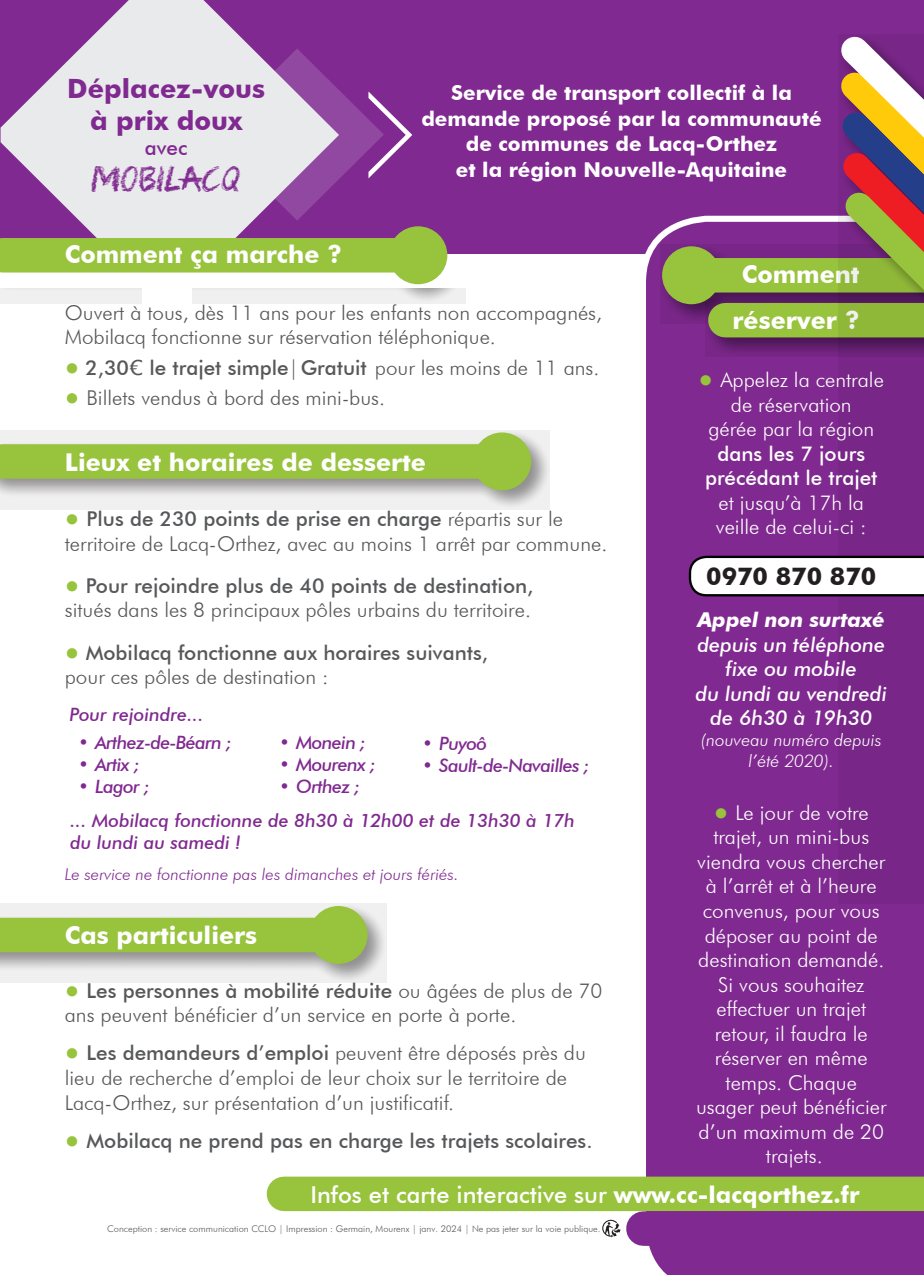
<style>
.page{position:relative;width:924px;height:1275px;background:#fff}
.page>*{position:absolute;margin:0;border:0;box-sizing:border-box;transform-origin:0 0}
.t1{font:36.8px "Colored Crayons";letter-spacing:.01em;color:#802990}
.t2{font:700 26.6px/31.8px "Futura BT";color:#802990;text-align:center}
.t3{font:700 24.6px/45.2px "Futura BT";color:#fff;text-align:center}
.t4{font:700 24.6px "Futura BT";color:#231f20}
.t5{font:500 23.2px "Futura BT";color:#fff}
.t6{font:300 20.4px/24.6px "Futura BT";color:#57585a}
.t7{font:300 20.4px/24.6px "Futura BT";color:#fff;text-align:center}
.t8{font:500 20.4px/24.6px "Futura BT";color:#57585a}
.t9{font:700 20.4px/25.6px "Futura BT";color:#fff;text-align:center}
.t10{font:italic 500 20.4px/24.6px "Futura BT";color:#fff;text-align:center}
.t11{font:500 20.4px/24.6px "Futura BT";color:#fff;text-align:center}
.t12{font:italic 700 20.4px "Futura BT";color:#fff}
.t13{font:500 20.4px "Futura BT";color:#802990}
.t14{font:italic 500 18.4px/22px "Futura BT";color:#802990}
.t15{font:italic 500 18.4px "Futura BT";letter-spacing:-.035em;color:#802990}
.t16{font:italic 300 17.4px/20.8px "Futura BT";color:#fff;text-align:center}
.t17{font:italic 300 16.4px "Futura BT";color:#802990}
.t18{font:300 9.2px "Futura BT";color:#57585a}
.s1{font-family:"Verdana";font-weight:700;color:#98c33c}
.s2{font-family:"Verdana";font-weight:400}
.s3{font-weight:300}
.s4{font-weight:500}
.s5{font-weight:700}
</style>
<div class="page">
<svg style="left:0;top:224px;width:466px;height:79px;fill:#f1f0f0"></svg>
<div style="left:1px;top:0;width:922px;height:274px;background:#802990"></div>
<svg style="left:1px;top:0;width:338px;height:304px;fill:#e9eaeb"></svg>
<div style="left:1px;top:254px;width:922px;height:34px;background:#fff"></div>
<div style="left:639px;top:216px;width:284px;height:1059px;background:#802990"></div>
<div style="left:142px;top:287px;width:50px;height:20px;background:#fff"></div>
<div style="left:2px;top:238px;width:407px;height:34px;background:#98c33c"></div>
<div style="left:389px;top:226px;width:58px;height:58px;background:#98c33c;border-radius:50%"></div>
<svg style="left:0;top:430px;width:550px;height:79px;fill:#f0f0f0"></svg>
<div style="left:2px;top:444px;width:489px;height:35px;background:#98c33c"></div>
<div style="left:472px;top:432px;width:59px;height:58px;background:#98c33c;border-radius:50%"></div>
<svg style="left:659px;top:244px;width:157px;height:79px;fill:#782687"></svg>
<div style="left:699px;top:258px;width:224px;height:34px;background:#98c33c"></div>
<div style="left:661px;top:246px;width:59px;height:58px;background:#98c33c;border-radius:50%"></div>
<svg style="left:705px;top:300px;width:111px;height:57px;background:#6b3868"></svg>
<div style="left:725px;top:303px;width:198px;height:34px;background:#98c33c"></div>
<svg style="left:0;top:903px;width:386px;height:80px;fill:#f0f0f0"></svg>
<div style="left:0;top:917px;width:327px;height:35px;background:#98c33c"></div>
<div style="left:309px;top:906px;width:58px;height:58px;background:#98c33c;border-radius:50%"></div>
<div style="left:284px;top:1176px;width:639px;height:35px;background:#98c33c"></div>
<svg style="left:210px;top:49px;width:202px;height:172px"></svg>
<svg style="left:818px;top:215px;width:2px;height:589px"></svg>
<div style="left:820px;top:215px;width:103px;height:695px;background:#782688"></div>
<svg style="left:827px;top:36px;width:96px;height:408px"></svg>
<svg style="left:602px;top:1219px;width:18px;height:18px"></svg>
<div style="left:643px;top:1211px;width:280px;height:34px;background:#802990"></div>
<svg style="left:688px;top:556px;width:235px;height:40px"></svg>
<h2 class="t2" style="left:67px;top:73px;width:199px">Déplacez-vous à prix doux</h2>
<p class="t13" style="left:145px;top:135px;width:44px">avec</p>
<h1 class="t1" style="left:91px;top:161px;width:151px">MOBILACQ</h1>
<p class="t9" style="left:421px;top:80px;width:402px">Service de transport collectif à la demande proposé par la communauté de communes de Lacq-Orthez<br>et la région Nouvelle-Aquitaine</p>
<p class="t3" style="left:65px;top:232px;width:279px">Comment ça marche ?</p>
<p class="t6" style="left:65px;top:300px;width:538px">Ouvert à tous, dès 11 ans pour les enfants non accompagnés,<br>Mobilacq fonctionne sur réservation téléphonique.</p>
<p class="t8" style="left:65px;top:355px;width:536px"><span class="s1">•</span> 2,30<span class="s2">€</span> le trajet simple<span class="s3">|</span> Gratuit <span class="s3">pour les moins de 11 ans.</span></p>
<p class="t6" style="left:65px;top:385px;width:321px"><span class="s1">•</span> Billets vendus à bord des mini-bus.</p>
<p class="t3" style="left:65px;top:439px;width:362px">Lieux et horaires de desserte</p>
<p class="t6" style="left:65px;top:506px;width:543px"><span class="s1">•</span> <span class="s4">Plus de 230 points de prise en charge</span> répartis sur le territoire de Lacq-Orthez, avec au moins 1 arrêt par commune.</p>
<p class="t6" style="left:65px;top:573px;width:470px"><span class="s1">•</span> <span class="s4">Pour rejoindre plus de 40 points de destination, </span>situés dans les 8 principaux pôles urbains du territoire.</p>
<p class="t8" style="left:65px;top:640px;width:424px"><span class="s1">•</span> Mobilacq fonctionne aux horaires suivants, <span class="s3">pour ces pôles de destination :</span></p>
<p class="t14" style="left:69px;top:703px;width:135px">Pour rejoindre...</p>
<p class="t15" style="left:78px;top:731px;width:155px">• Arthez-de-Béarn ;</p>
<p class="t14" style="left:78px;top:753px;width:63px">• Artix ;</p>
<p class="t14" style="left:78px;top:775px;width:73px">• Lagor ;</p>
<p class="t14" style="left:279px;top:731px;width:88px">• Monein ;</p>
<p class="t15" style="left:279px;top:753px;width:98px">• Mourenx ;</p>
<p class="t14" style="left:279px;top:775px;width:83px">• Orthez ;</p>
<p class="t14" style="left:422px;top:732px;width:66px">• Puyoô</p>
<p class="t15" style="left:422px;top:754px;width:169px">• Sault-de-Navailles ;</p>
<p class="t14" style="left:70px;top:809px;width:506px">... Mobilacq fonctionne de 8h30 à 12h00 et de 13h30 à 17h du lundi au samedi !</p>
<p class="t17" style="left:65px;top:864px;width:395px">Le service ne fonctionne pas les dimanches et jours fériés.</p>
<p class="t3" style="left:65px;top:912px;width:194px">Cas particuliers</p>
<p class="t6" style="left:65px;top:978px;width:538px"><span class="s1">•</span> <span class="s4">Les personnes à mobilité réduite</span> ou âgées de plus de 70 ans peuvent bénéficier d’un service en porte à porte.</p>
<p class="t6" style="left:65px;top:1040px;width:522px"><span class="s1">•</span> <span class="s4">Les demandeurs d’emploi</span> peuvent être déposés près du lieu de recherche d’emploi de leur choix sur le territoire de<br>Lacq-Orthez, sur présentation d’un justificatif.</p>
<p class="t8" style="left:65px;top:1128px;width:529px"><span class="s1">•</span> Mobilacq ne prend pas en charge les trajets scolaires.</p>
<p class="t3" style="left:732px;top:252px;width:129px">Comment réserver ?</p>
<p class="t7" style="left:698px;top:367px;width:187px"><span class="s1">•</span> Appelez la centrale de réservation<br>gérée par la région</p>
<p class="t11" style="left:704px;top:441px;width:174px">dans les 7 jours précédant le trajet</p>
<p class="t7" style="left:715px;top:490px;width:152px;text-align:left">et jusqu’à 17h la veille de celui-ci :</p>
<p class="t4" style="left:706px;top:561px;width:171px">0970 870 870</p>
<p class="t12" style="left:697px;top:607px;width:189px">Appel non surtaxé</p>
<p class="t10" style="left:695px;top:632px;width:193px">depuis un téléphone fixe ou mobile<br>du lundi au vendredi de 6h30 à 19h30</p>
<p class="t16" style="left:700px;top:729px;width:182px">(nouveau numéro depuis l’été 2020).</p>
<p class="t7" style="left:697px;top:800px;width:189px"><span class="s1">•</span> Le jour de votre trajet, un mini-bus viendra vous chercher à l’arrêt et à l’heure convenus, pour vous déposer au point de destination demandé.<br>Si vous souhaitez effectuer un trajet</p>
<p class="t7" style="left:695px;top:1021px;width:192px">retour, il faudra le réserver en même temps. Chaque usager peut bénéficier d’un maximum de 20</p>
<p class="t7" style="left:765px;top:1142px;width:58px">trajets.</p>
<p class="t5" style="left:310px;top:1180px;width:550px">Infos et carte interactive sur <span class="s5">www.cc-lacqorthez.fr</span></p>
<p class="t18" style="left:107px;top:1223px;width:494px">Conception : service communication CCLO | Impression : Germain, Mourenx | janv. 2024 | Ne pas jeter sur la voie publique.</p>
</div>
